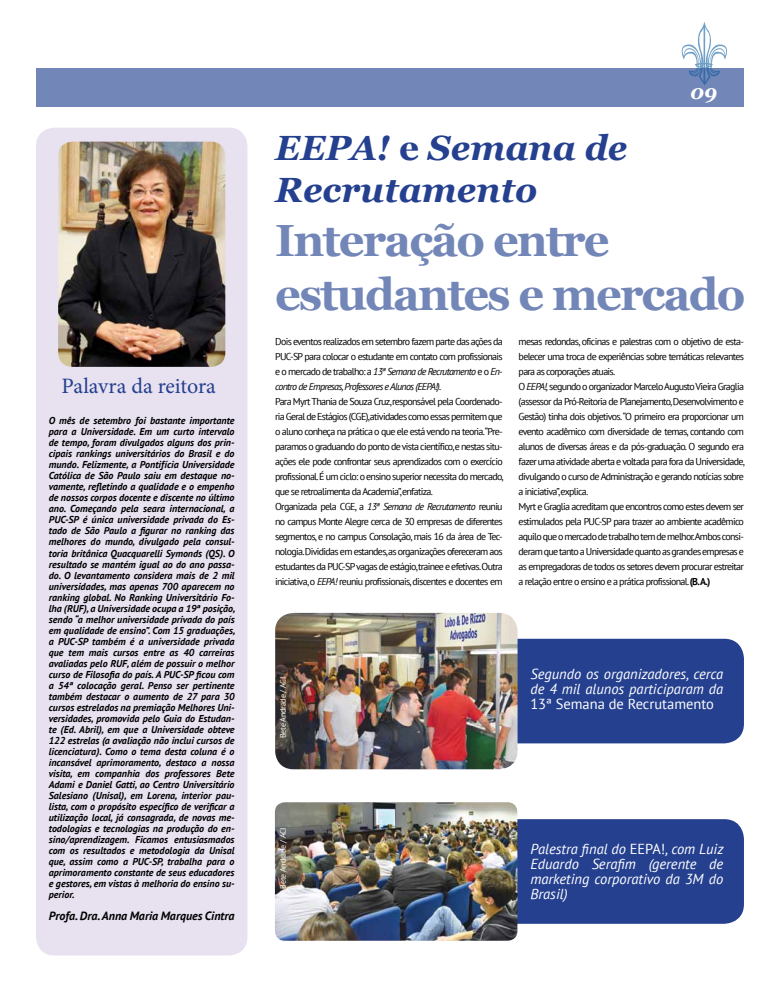
<style>
.page{position:relative;width:780px;height:993px;background:#fff}
.page>*{position:absolute;margin:0;border:0;box-sizing:border-box;transform-origin:0 0}
.t1{font:700 45px/54px "Georgia";letter-spacing:-.04em;color:#7286b8}
.t2{font:italic 700 35px/42px "Georgia";color:#25408f}
.t3{font:22px "Minion Pro";color:#25408f}
.t4{font:italic 700 20px "Georgia";color:#fff}
.t5{font:italic 14.5px/15px "PT Sans";color:#fff}
.t6{font:14.5px "PT Sans";color:#fff}
.t7{font:italic 700 12px "PT Sans";color:#000}
.t8{font:10px/15px "PT Sans";letter-spacing:-.07em;color:#000}
.t9{font:italic 700 10px/11px "PT Sans";color:#000;text-align:justify}
.t10{font:8px "PT Sans";letter-spacing:-.02em;color:#fff}
.s1{font-style:normal}
.s2{font-style:italic}
.s3{font-weight:700}
</style>
<div class="page">
<div style="left:497px;top:638px;width:247px;height:105px;background:#25408f;border-radius:20px"></div>
<div style="left:497px;top:818px;width:247px;height:105px;background:#25408f;border-radius:20px"></div>
<div style="left:36px;top:69px;width:708px;height:38px;background:#7286b8"></div>
<svg style="left:680px;top:21px;width:48px;height:64px"></svg>
<div style="left:36px;top:128px;width:211px;height:827px;background:#e7e1f0;border-radius:18px"></div>
<img style="left:58px;top:142px;width:167px;height:225px">
<img style="left:275px;top:612px;width:242px;height:157px">
<img style="left:275px;top:802px;width:242px;height:138px">
<h3 class="t3" style="left:62px;top:371px;width:156px">Palavra da reitora</h3>
<p class="t9" style="left:49px;top:415px;width:188px">O mês de setembro foi bastante importante para a Universidade. Em um curto intervalo de tempo, foram divulgados alguns dos prin&shy;cipais rankings universitários do Brasil e do mundo. Felizmente, a Pontifícia Universidade Católica de São Paulo saiu em destaque no&shy;vamente, refletindo a qualidade e o empenho de nossos corpos docente e discente no último ano. Começando pela seara internacional, a PUC-SP é única universidade privada do Es&shy;tado de São Paulo a figurar no ranking das melhores do mundo, divulgado pela consul&shy;toria britânica Quacquarelli Symonds (QS). O resultado se mantém igual ao do ano passa&shy;do. O levantamento considera mais de 2 mil universidades, mas apenas 700 aparecem no ranking global. No Ranking Universitário Fo&shy;lha (RUF), a Universidade ocupa a 19ª posição, sendo “a melhor universidade privada do país em qualidade de ensino”. Com 15 graduações, a PUC-SP também é a universidade privada que tem mais cursos entre as 40 carreiras avaliadas pelo RUF, além de possuir o melhor curso de Filosofia do país. A PUC-SP ficou com a 54ª colocação geral. Penso ser pertinente também destacar o aumento de 27 para 30 cursos estrelados na premiação Melhores Uni&shy;versidades, promovida pelo Guia do Estudan&shy;te (Ed. Abril), em que a Universidade obteve 122 estrelas (a avaliação não inclui cursos de licenciatura). Como o tema desta coluna é o incansável aprimoramento, destaco a nossa visita, em companhia dos professores Bete Adami e Daniel Gatti, ao Centro Universitário Salesiano (Unisal), em Lorena, interior pau&shy;lista, com o propósito específico de verificar a utilização local, já consagrada, de novas me&shy;todologias e tecnologias na produção do en&shy;sino/aprendizagem. Ficamos entusiasmados com os resultados e metodologia da Unisal que, assim como a PUC-SP, trabalha para o aprimoramento constante de seus educadores e gestores, em vistas à melhoria do ensino su&shy;perior.</p>
<p class="t7" style="left:49px;top:907px;width:187px">Profa. Dra. Anna Maria Marques Cintra</p>
<h3 class="t4" style="left:690px;top:79px;width:28px">09</h3>
<h2 class="t2" style="left:275px;top:126px;width:354px">EEPA! <span class="s1">e</span> Semana de<br>Recrutamento</h2>
<h1 class="t1" style="left:275px;top:213px;width:471px">Interação entre estudantes e mercado</h1>
<p class="t8" style="left:275px;top:333px;width:230px">Dois eventos realizados em setembro fazem parte das ações da PUC-SP para colocar o estudante em contato com profissionais e o mercado de trabalho: a <span class="s2">13ª Semana de Recrutamento</span> e o <span class="s2">En&shy;contro de Empresas, Professores e Alunos (EEPA!)</span>.<br>Para Myrt Thania de Souza Cruz,responsável pela Coordenado&shy;ria Geral de Estágios (CGE),atividades como essas permitem que o aluno conheça na prática o que ele está vendo na teoria.“Pre&shy;paramos o graduando do ponto de vista científico,e nestas situ&shy;ações ele pode confrontar seus aprendizados com o exercício profissional.É um ciclo: o ensino superior necessita do mercado, que se retroalimenta da Academia”,enfatiza.<br>Organizada pela CGE, a <span class="s2">13ª Semana de Recrutamento</span> reuniu no campus Monte Alegre cerca de 30 empresas de diferentes segmentos, e no campus Consolação, mais 16 da área de Tec&shy;nologia.Divididas em estandes,as organizações ofereceram aos estudantes da PUC-SP vagas de estágio,trainee e efetivas.Outra iniciativa, o <span class="s2">EEPA!</span> reuniu profissionais, discentes e docentes em</p>
<p class="t8" style="left:518px;top:333px;width:227px">mesas redondas, oficinas e palestras com o objetivo de esta&shy;belecer uma troca de experiências sobre temáticas relevantes para as corporações atuais.<br>O <span class="s2">EEPA!,</span> segundo o organizador Marcelo Augusto Vieira Graglia (assessor da Pró-Reitoria de Planejamento, Desenvolvimento e Gestão) tinha dois objetivos. “O primeiro era proporcionar um evento acadêmico com diversidade de temas, contando com alunos de diversas áreas e da pós-graduação. O segundo era fazer uma atividade aberta e voltada para fora da Universidade, divulgando o curso de Administração e gerando notícias sobre a iniciativa”,explica.<br>Myrt e Graglia acreditam que encontros como estes devem ser estimulados pela PUC-SP para trazer ao ambiente acadêmico aquilo que o mercado de trabalho tem de melhor.Ambos consi&shy;deram que tanto a Universidade quanto as grandes empresas e as empregadoras de todos os setores devem procurar estreitar a relação entre o ensino e a prática profissional.<span class="s3">(B.A.)</span></p>
<p class="t10" style="left:278px;top:738px;width:63px;rotate:-90deg">Bete Andrade / ACI</p>
<p class="t10" style="left:278px;top:888px;width:63px;rotate:-90deg">Bete Andrade / ACI</p>
<h3 class="t5" style="left:530px;top:666px;width:194px">Segundo os organizadores, cerca de 4 mil alunos participaram da</h3>
<h3 class="t6" style="left:530px;top:694px;width:185px">13ª Semana de Recrutamento</h3>
<h3 class="t5" style="left:530px;top:840px;width:195px;text-align:justify">Palestra final do <span class="s1">EEPA!</span>, com Luiz Eduardo Serafim (gerente de marketing corporativo da 3M do Brasil)</h3>
</div>
